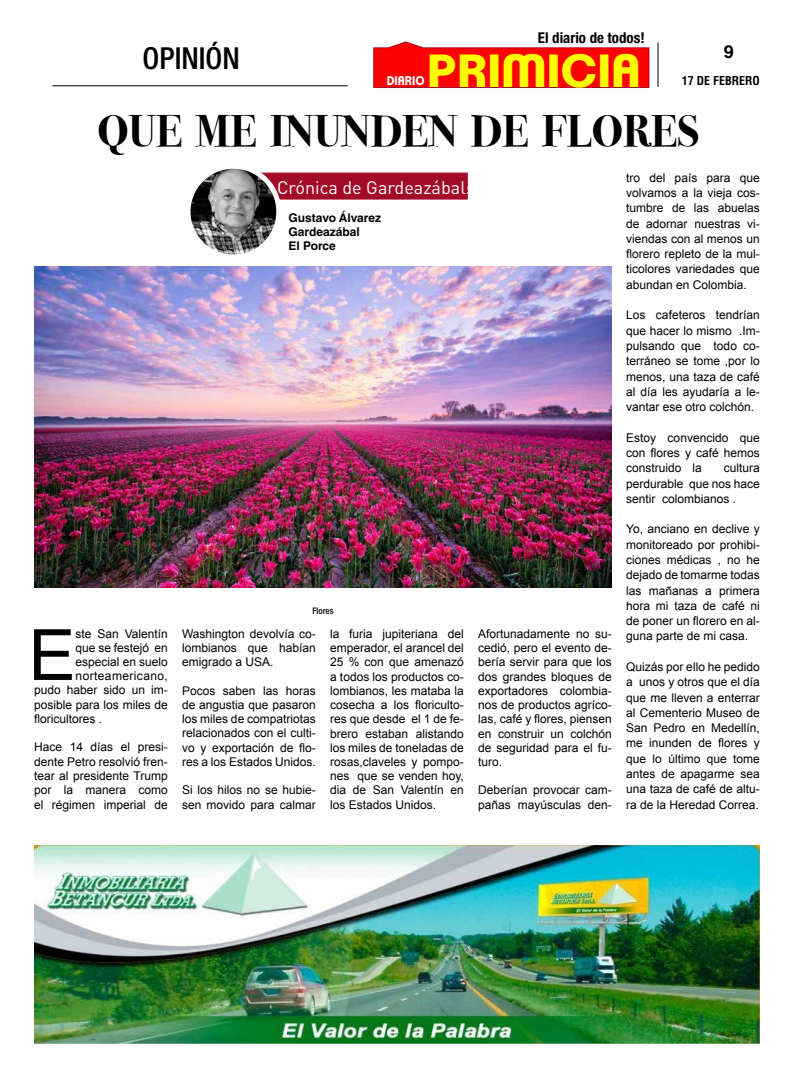
<style>
.page{position:relative;width:794px;height:1078px;background:#fff}
.page>*{position:absolute;margin:0;border:0;box-sizing:border-box;transform-origin:0 0}
.t1{font:70.7px "Arial";color:#000}
.t2{font:700 45.2px "Clemente P Dam";color:#ff0;scale:1.09 1}
.t3{font:700 44.1px "Bodoni Svty Two ITCTT";color:#000}
.t4{font:500 condensed 30.3px "Helvetica Neue LT Std";color:#000}
.t5{font:18px "DINOT";color:#fff}
.t6{font:700 18px "Helvetica LT Std";color:#000}
.t7{font:700 condensed 14.9px "Helvetica Neue LT Std";color:#000}
.t8{font:700 12.2px "Clemente P Dam";color:#fff;scale:.96 1}
.t9{font:12px/15.3px "Arial";color:#000;text-align:justify}
.t10{font:700 12px/14.4px "Helvetica LT Std";color:#000}
.t11{font:12px "Arial";letter-spacing:.035em;color:#000}
.t12{font:700 condensed 12px "Helvetica LT Std";color:#000}
.t13{font:500 condensed 9px "Helvetica Neue LT Std";color:#000}
.s1{color:#fff}
</style>
<div class="page">
<hr style="left:657px;top:43px;width:1px;height:44px;background:#000">
<hr style="left:52px;top:85px;width:296px;height:1px;background:#000">
<div style="left:237px;top:173px;width:230px;height:26px;background:#a30a27"></div>
<img style="left:188px;top:166px;width:91px;height:91px;border-radius:45px">
<div style="left:185px;top:164px;width:96px;height:95px;border:5px solid #fff;border-radius:50%"></div>
<img style="left:34px;top:845px;width:726px;height:198px">
<img style="left:34px;top:266px;width:578px;height:321px">
<svg style="left:373px;top:42px;width:276px;height:46px;background:#fa1c1d"></svg>
<h3 class="t4" style="left:143px;top:40px;width:99px">OPINIÓN</h3>
<p class="t7" style="left:538px;top:29px;width:113px">El diario de todos!<span class="s1">!</span></p>
<h2 class="t2" style="left:427px;top:44px;width:198px">PRIMICIA</h2>
<p class="t8" style="left:387px;top:73px;width:41px">DIARIO</p>
<h3 class="t6" style="left:724px;top:41px;width:12px">9</h3>
<p class="t12" style="left:682px;top:73px;width:79px">17 DE FEBRERO</p>
<h3 class="t3" style="left:97px;top:94px;width:603px">QUE ME INUNDEN DE FLORES</h3>
<h1 class="t1" style="left:28px;top:608px;width:49px">E</h1>
<p class="t9" style="left:76px;top:626px;width:94px">ste San Valentín</p>
<p class="t9" style="left:76px;top:640px;width:94px">que se festejó en</p>
<p class="t9" style="left:76px;top:654px;width:94px">especial en suelo</p>
<p class="t11" style="left:76px;top:667px;width:94px">norteamericano,</p>
<p class="t9" style="left:34px;top:682px;width:135px">pudo haber sido un im-</p>
<p class="t9" style="left:34px;top:696px;width:135px">posible para los miles de</p>
<p class="t9" style="left:34px;top:711px;width:70px">floricultores .</p>
<p class="t9" style="left:34px;top:740px;width:135px;line-height:14.3px">Hace 14 días el presi&shy;dente Petro resolvió fren&shy;tear al presidente Trump por la manera como el régimen imperial de</p>
<h3 class="t5" style="left:277px;top:176px;width:195px">Crónica de Gardeazábal:</h3>
<p class="t10" style="left:289px;top:210px;width:94px">Gustavo Álvarez<br>Gardeazábal<br>El Porce</p>
<p class="t13" style="left:312px;top:605px;width:23px">Flores</p>
<p class="t9" style="left:182px;top:626px;width:135px;line-height:14.2px">Washington devolvía co&shy;lombianos que habían emigrado a USA.</p>
<p class="t9" style="left:182px;top:683px;width:135px;line-height:14.2px">Pocos saben las horas de angustia que pasaron los miles de compatriotas relacionados con el culti&shy;vo y exportación de flo&shy;res a los Estados Unidos.</p>
<p class="t9" style="left:182px;top:783px;width:135px;line-height:14.2px">Si los hilos no se hubie&shy;sen movido para calmar</p>
<p class="t9" style="left:330px;top:626px;width:135px;line-height:14.2px">la furia jupiteriana del emperador, el arancel del 25 % con que amenazó a todos los productos co&shy;lombianos, les mataba la cosecha a los floriculto&shy;res que desde el 1 de fe&shy;brero estaban alistando los miles de toneladas de rosas,claveles y pompo&shy;nes que se venden hoy, dia de San Valentín en los Estados Unidos.</p>
<p class="t9" style="left:478px;top:626px;width:135px;line-height:14.2px">Afortunadamente no su&shy;cedió, pero el evento de&shy;bería servir para que los dos grandes bloques de exportadores colombia&shy;nos de productos agríco&shy;las, café y flores, piensen en construir un colchón de seguridad para el fu&shy;turo.</p>
<p class="t9" style="left:478px;top:783px;width:135px;line-height:14.2px">Deberían provocar cam&shy;pañas mayúsculas den-</p>
<p class="t9" style="left:626px;top:170px;width:135px">tro del país para que volvamos a la vieja cos&shy;tumbre de las abuelas de adornar nuestras vi&shy;viendas con al menos un florero repleto de la mul&shy;ticolores variedades que abundan en Colombia.</p>
<p class="t9" style="left:626px;top:307px;width:135px">Los cafeteros tendrían que hacer lo mismo .Im&shy;pulsando que todo co&shy;terráneo se tome ,por lo menos, una taza de café al día les ayudaría a le&shy;vantar ese otro colchón.</p>
<p class="t9" style="left:626px;top:430px;width:135px">Estoy convencido que con flores y café hemos construido la</p>
<p class="t9" style="left:626px;top:460px;width:135px;text-indent:98px">cultura perdurable que nos hace sentir colombianos .</p>
<p class="t9" style="left:626px;top:521px;width:135px">Yo, anciano en declive y monitoreado por prohibi&shy;ciones médicas , no he dejado de tomarme todas las mañanas a primera hora mi taza de café ni de poner un florero en al&shy;guna parte de mi casa.</p>
<p class="t9" style="left:626px;top:659px;width:135px">Quizás por ello he pedido a unos y otros que el día que me lleven a enterrar al Cementerio Museo de San Pedro en Medellín, me inunden de flores y que lo último que tome antes de apagarme sea una taza de café de altu&shy;ra de la Heredad Correa.</p>
</div>
